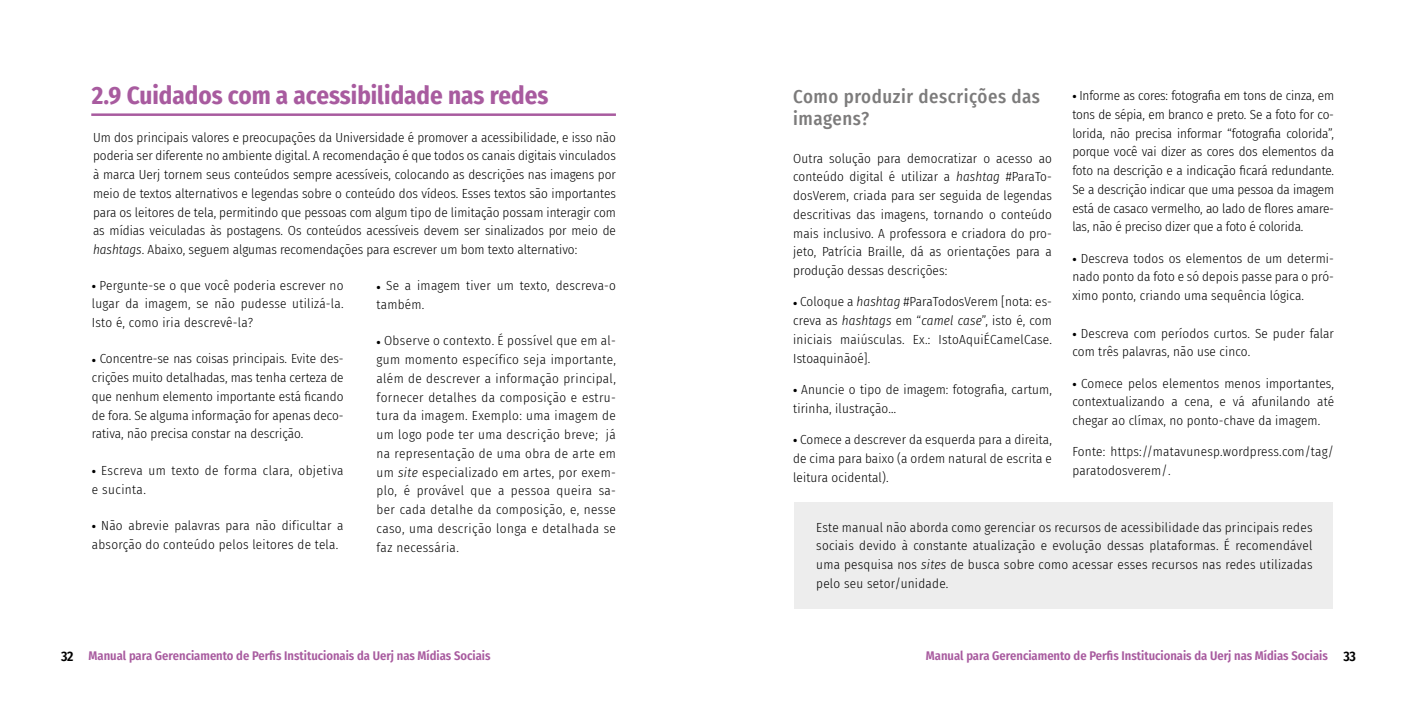
<style>
.page{position:relative;width:1418px;height:709px;background:#fff}
.page>*{position:absolute;margin:0;border:0;box-sizing:border-box;transform-origin:0 0}
.titulo_miolo{font:700 25px "Fira Sans Condensed";color:#a85b9f}
.Paragrafo_de_texto{font:500 18.75px/22.5px "Fira Sans Condensed";letter-spacing:.03em;color:#7c7b7b}
.Paragrafo_de_texto-2{font:300 13.12px/18.8px "Fira Sans Condensed";letter-spacing:.01em;color:#000;text-align:justify}
.Paragrafo_de_texto-3{font:300 13.12px/18.8px "Fira Sans Condensed";letter-spacing:.03em;color:#000}
.t1{font:600 12.5px "Fira Sans Condensed";color:#a85b9f}
.s1{font-style:italic}
.s2{font-weight:500}
.s3{font-size:13.75px;color:#000}
</style>
<div class="page">
<div style="left:794px;top:502px;width:539px;height:106px;background:#ededed"></div>
<hr style="left:91px;top:113px;width:525px;height:3px;background:#a85b9f">
<p class="titulo_miolo" style="left:92px;top:74px;width:458px">2.9 Cuidados com a acessibilidade nas redes</p>
<p class="Paragrafo_de_texto-2" style="left:93px;top:128px;width:524px">Um dos principais valores e preocupações da Universidade é promover a acessibilidade, e isso não poderia ser diferente no ambiente digital. A recomendação é que todos os canais digitais vinculados à marca Uerj tornem seus conteúdos sempre acessíveis, colocando as descrições nas imagens por meio de textos alternativos e legendas sobre o conteúdo dos vídeos. Esses textos são importantes para os leitores de tela, permitindo que pessoas com algum tipo de limitação possam interagir com as mídias veiculadas às postagens. Os conteúdos acessíveis devem ser sinalizados por meio de <span class="s1">hashtags</span>. Abaixo, seguem algumas recomendações para escrever um bom texto alternativo:</p>
<p class="Paragrafo_de_texto-2" style="left:92px;top:276px;width:253px"><span class="s2">•</span> Pergunte-se o que você poderia escrever no lugar da imagem, se não pudesse utilizá-la.<br>Isto é, como iria descrevê-la?</p>
<p class="Paragrafo_de_texto-2" style="left:92px;top:349px;width:253px"><span class="s2">•</span> Concentre-se nas coisas principais. Evite des&shy;crições muito detalhadas, mas tenha certeza de que nenhum elemento importante está ficando de fora. Se alguma informação for apenas deco&shy;rativa, não precisa constar na descrição.</p>
<p class="Paragrafo_de_texto-3" style="left:92px;top:461px;width:253px"><span class="s2">•</span> Escreva um texto de forma clara, objetiva e sucinta.</p>
<p class="Paragrafo_de_texto-2" style="left:92px;top:516px;width:253px"><span class="s2">•</span> Não abrevie palavras para não dificultar a absorção do conteúdo pelos leitores de tela.</p>
<p class="Paragrafo_de_texto-2" style="left:376px;top:276px;width:241px"><span class="s2">•</span> Se a imagem tiver um texto, descreva-o também.</p>
<p class="Paragrafo_de_texto-2" style="left:376px;top:331px;width:241px"><span class="s2">•</span> Observe o contexto. É possível que em al&shy;gum momento específico seja importante, além de descrever a informação principal, fornecer detalhes da composição e estru&shy;tura da imagem. Exemplo: uma imagem de um logo pode ter uma descrição breve; já na representação de uma obra de arte em um <span class="s1">site</span> especializado em artes, por exem&shy;plo, é provável que a pessoa queira sa&shy;ber cada detalhe da composição, e, nesse caso, uma descrição longa e detalhada se faz necessária.</p>
<p class="Paragrafo_de_texto" style="left:793px;top:84px;width:248px">Como produzir descrições das imagens?</p>
<p class="Paragrafo_de_texto-2" style="left:793px;top:149px;width:260px">Outra solução para democratizar o acesso ao conteúdo digital é utilizar a <span class="s1">hashtag</span> #ParaTo&shy;dosVerem, criada para ser seguida de legendas descritivas das imagens, tornando o conteúdo mais inclusivo. A professora e criadora do pro&shy;jeto, Patrícia Braille, dá as orientações para a produção dessas descrições:</p>
<p class="Paragrafo_de_texto-2" style="left:793px;top:292px;width:260px"><span class="s2">•</span> Coloque a <span class="s1">hashtag</span> #ParaTodosVerem [nota: es&shy;creva as <span class="s1">hashtags</span> em “<span class="s1">camel case</span>”, isto é, com iniciais maiúsculas. Ex.: IstoAquiÉCamelCase.<br>Istoaquinãoé].</p>
<p class="Paragrafo_de_texto-2" style="left:793px;top:380px;width:260px"><span class="s2">•</span> Anuncie o tipo de imagem: fotografia, cartum, tirinha, ilustração…</p>
<p class="Paragrafo_de_texto-2" style="left:793px;top:430px;width:260px"><span class="s2">•</span> Comece a descrever da esquerda para a direita, de cima para baixo (a ordem natural de escrita e leitura ocidental).</p>
<p class="Paragrafo_de_texto-2" style="left:816px;top:517px;width:498px">Este manual não aborda como gerenciar os recursos de acessibilidade das principais redes sociais devido à constante atualização e evolução dessas plataformas. É recomendável uma pesquisa nos <span class="s1">sites</span> de busca sobre como acessar esses recursos nas redes utilizadas pelo seu setor/unidade.</p>
<p class="Paragrafo_de_texto-2" style="left:1072px;top:86px;width:263px"><span class="s2">•</span> Informe as cores: fotografia em tons de cinza, em tons de sépia, em branco e preto. Se a foto for co&shy;lorida, não precisa informar “fotografia colorida”, porque você vai dizer as cores dos elementos da foto na descrição e a indicação ficará redundante.<br>Se a descrição indicar que uma pessoa da imagem está de casaco vermelho, ao lado de flores amare&shy;las, não é preciso dizer que a foto é colorida.</p>
<p class="Paragrafo_de_texto-2" style="left:1072px;top:248px;width:263px"><span class="s2">•</span> Descreva todos os elementos de um determi&shy;nado ponto da foto e só depois passe para o pró&shy;ximo ponto, criando uma sequência lógica.</p>
<p class="Paragrafo_de_texto-2" style="left:1072px;top:323px;width:263px"><span class="s2">•</span> Descreva com períodos curtos. Se puder falar com três palavras, não use cinco.</p>
<p class="Paragrafo_de_texto-2" style="left:1072px;top:373px;width:263px"><span class="s2">•</span> Comece pelos elementos menos importantes, contextualizando a cena, e vá afunilando até chegar ao clímax, no ponto-chave da imagem.</p>
<p class="Paragrafo_de_texto-2" style="left:1072px;top:442px;width:263px">Fonte: https://matavunesp.wordpress.com/tag/ paratodosverem/.</p>
<p class="t1" style="left:61px;top:645px;width:431px"><span class="s3">32</span> Manual para Gerenciamento de Perfis Institucionais da Uerj nas Mídias Sociais</p>
<p class="t1" style="left:926px;top:646px;width:431px">Manual para Gerenciamento de Perfis Institucionais da Uerj nas Mídias Sociais <span class="s3">33</span></p>
</div>
